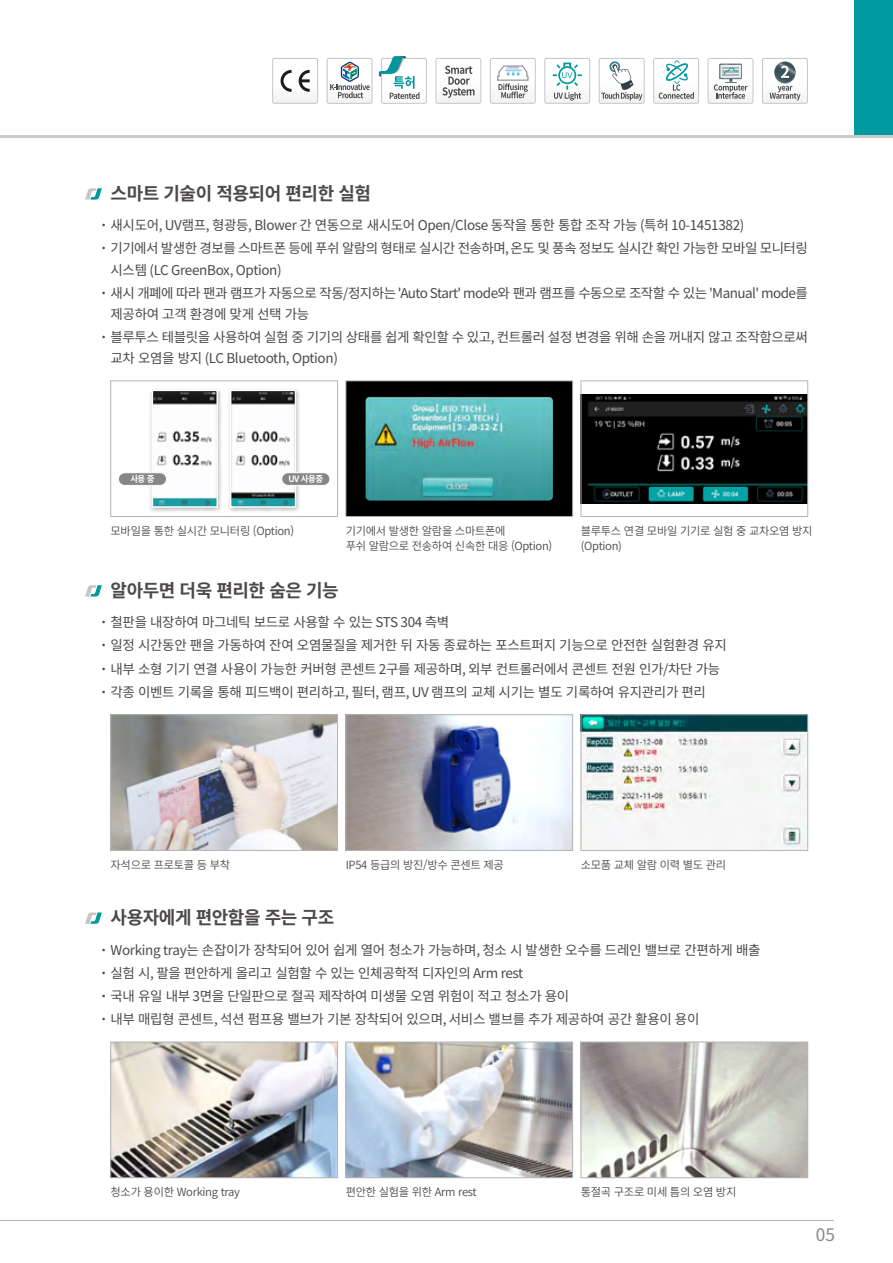
<style>
.page{position:relative;width:893px;height:1263px;background:#fff}
.page>*{position:absolute;margin:0;border:0;box-sizing:border-box;transform-origin:0 0}
.t1{font:700 18px "Noto Sans CJ Kkr";letter-spacing:-.025em;color:#4c4948}
.t2{font:17.25px "Noto Sans CJ Kkr";color:#898989}
.t3{font:13.5px/23.1px "Noto Sans CJ Kkr";letter-spacing:-.025em;color:#4c4948}
.t4{font:600 11.25px/15px "Noto Sans CJ Kkr";letter-spacing:-.025em;color:#4c4948}
.t5{font:700 8.7px "Noto Sans CJ Kkr";letter-spacing:-.06em;color:#fff}
.s1{font-weight:700}
</style>
<div class="page">
<hr style="left:0;top:135px;width:893px;height:2px;background:#c9caca">
<div style="left:855px;top:0;width:38px;height:135px;background:#009ba2"></div>
<hr style="left:0;top:1220px;width:834px;height:1px;background:#b2b6b6">
<img style="left:113px;top:1044px;width:223px;height:132px">
<div style="left:111px;top:1042px;width:227px;height:136px;border:1px solid #b2b6b6"></div>
<svg style="left:85px;top:188px;width:17px;height:12px"></svg>
<svg style="left:85px;top:585px;width:17px;height:11px"></svg>
<svg style="left:85px;top:912px;width:17px;height:12px"></svg>
<img style="left:348px;top:1044px;width:223px;height:132px">
<div style="left:346px;top:1042px;width:227px;height:136px;border:1px solid #b2b6b6"></div>
<img style="left:583px;top:1044px;width:223px;height:132px">
<div style="left:581px;top:1042px;width:227px;height:136px;border:1px solid #b2b6b6"></div>
<div style="left:111px;top:381px;width:227px;height:136px;border:1px solid #b2b6b6"></div>
<img style="left:113px;top:716px;width:223px;height:133px">
<div style="left:111px;top:714px;width:227px;height:137px;border:1px solid #b2b6b6"></div>
<img style="left:348px;top:716px;width:223px;height:133px">
<div style="left:346px;top:714px;width:227px;height:137px;border:1px solid #b2b6b6"></div>
<img style="left:583px;top:716px;width:223px;height:133px">
<div style="left:581px;top:714px;width:227px;height:137px;border:1px solid #b2b6b6"></div>
<div style="left:149px;top:388px;width:74px;height:125px;background:#000;opacity:.3"></div>
<svg style="left:151px;top:389px;width:68px;height:119px"></svg>
<div style="left:227px;top:388px;width:74px;height:125px;background:#000;opacity:.3"></div>
<svg style="left:229px;top:389px;width:68px;height:119px"></svg>
<div style="left:118px;top:473px;width:49px;height:12px;background:#868687;border-radius:6px"></div>
<div style="left:118px;top:472px;width:49px;height:14px;border:1px solid #fff;border-radius:6px"></div>
<div style="left:282px;top:473px;width:48px;height:12px;background:#868687;border-radius:6px"></div>
<div style="left:281px;top:472px;width:49px;height:14px;border:1px solid #fff;border-radius:6px"></div>
<svg style="left:762px;top:58px;width:46px;height:46px"></svg>
<svg style="left:544px;top:58px;width:46px;height:46px"></svg>
<svg style="left:379px;top:56px;width:48px;height:48px"></svg>
<svg style="left:435px;top:58px;width:46px;height:46px"></svg>
<svg style="left:490px;top:58px;width:46px;height:46px"></svg>
<img style="left:505px;top:66px;width:16px;height:5px">
<svg style="left:599px;top:58px;width:46px;height:46px"></svg>
<svg style="left:708px;top:58px;width:45px;height:46px"></svg>
<svg style="left:653px;top:58px;width:46px;height:46px"></svg>
<svg style="left:327px;top:58px;width:45px;height:46px"></svg>
<svg style="left:272px;top:58px;width:46px;height:46px"></svg>
<img style="left:583px;top:394px;width:223px;height:109px">
<div style="left:581px;top:381px;width:227px;height:136px;border:1px solid #b2b6b6"></div>
<div style="left:346px;top:381px;width:227px;height:135px;background:#000"></div>
<div style="left:346px;top:381px;width:227px;height:136px;border:1px solid #b2b6b6"></div>
<img style="left:366px;top:397px;width:187px;height:104px">
<h1 class="t1" style="left:111px;top:183px;width:262px">스마트 기술이 적용되어 편리한 실험</h1>
<p class="t3" style="left:100px;top:214px;width:709px"><span class="s1">·</span> 새시도어, UV램프, 형광등, Blower 간 연동으로 새시도어 Open/Close 동작을 통한 통합 조작 가능 (특허 10-1451382)<br><span class="s1">·</span> 기기에서 발생한 경보를 스마트폰 등에 푸쉬 알람의 형태로 실시간 전송하며, 온도 및 풍속 정보도 실시간 확인 가능한 모바일 모니터링</p>
<p class="t3" style="left:100px;top:258px;width:709px;text-indent:11px">시스템 (LC GreenBox, Option)<br><span class="s1">·</span> 새시 개폐에 따라 팬과 램프가 자동으로 작동/정지하는 'Auto Start' mode와 팬과 램프를 수동으로 조작할 수 있는 'Manual' mode를</p>
<p class="t3" style="left:100px;top:302px;width:709px;text-indent:11px">제공하여 고객 환경에 맞게 선택 가능<br><span class="s1">·</span> 블루투스 테블릿을 사용하여 실험 중 기기의 상태를 쉽게 확인할 수 있고, 컨트롤러 설정 변경을 위해 손을 꺼내지 않고 조작함으로써</p>
<p class="t3" style="left:111px;top:347px;width:229px">교차 오염을 방지 (LC Bluetooth, Option)</p>
<p class="t5" style="left:130px;top:474px;width:26px">사용 중</p>
<p class="t5" style="left:289px;top:474px;width:36px">UV 사용중</p>
<p class="t4" style="left:111px;top:523px;width:185px">모바일을 통한 실시간 모니터링 (Option)</p>
<p class="t4" style="left:346px;top:523px;width:208px">기기에서 발생한 알람을 스마트폰에<br>푸쉬 알람으로 전송하여 신속한 대응 (Option)</p>
<p class="t4" style="left:581px;top:523px;width:233px">블루투스 연결 모바일 기기로 실험 중 교차오염 방지 (Option)</p>
<h1 class="t1" style="left:111px;top:580px;width:230px">알아두면 더욱 편리한 숨은 기능</h1>
<p class="t3" style="left:100px;top:611px;width:629px"><span class="s1">·</span> 철판을 내장하여 마그네틱 보드로 사용할 수 있는 STS 304 측벽<br><span class="s1">·</span> 일정 시간동안 팬을 가동하여 잔여 오염물질을 제거한 뒤 자동 종료하는 포스트퍼지 기능으로 안전한 실험환경 유지 <span class="s1">·</span> 내부 소형 기기 연결 사용이 가능한 커버형 콘센트 2구를 제공하며, 외부 컨트롤러에서 콘센트 전원 인가/차단 가능 <span class="s1">·</span> 각종 이벤트 기록을 통해 피드백이 편리하고, 필터, 램프, UV 램프의 교체 시기는 별도 기록하여 유지관리가 편리</p>
<p class="t4" style="left:111px;top:857px;width:121px">자석으로 프로토콜 등 부착</p>
<p class="t4" style="left:346px;top:857px;width:160px">IP54 등급의 방진/방수 콘센트 제공</p>
<p class="t4" style="left:581px;top:857px;width:147px">소모품 교체 알람 이력 별도 관리</p>
<h1 class="t1" style="left:111px;top:907px;width:225px">사용자에게 편안함을 주는 구조</h1>
<p class="t3" style="left:100px;top:938px;width:662px"><span class="s1">·</span> Working tray는 손잡이가 장착되어 있어 쉽게 열어 청소가 가능하며, 청소 시 발생한 오수를 드레인 밸브로 간편하게 배출 <span class="s1">·</span> 실험 시, 팔을 편안하게 올리고 실험할 수 있는 인체공학적 디자인의 Arm rest<br><span class="s1">·</span> 국내 유일 내부 3면을 단일판으로 절곡 제작하여 미생물 오염 위험이 적고 청소가 용이<br><span class="s1">·</span> 내부 매립형 콘센트, 석션 펌프용 밸브가 기본 장착되어 있으며, 서비스 밸브를 추가 제공하여 공간 활용이 용이</p>
<p class="t4" style="left:111px;top:1185px;width:131px">청소가 용이한 Working tray</p>
<p class="t4" style="left:346px;top:1185px;width:133px">편안한 실험을 위한 Arm rest</p>
<p class="t4" style="left:581px;top:1185px;width:157px">통절곡 구조로 미세 틈의 오염 방지</p>
<p class="t2" style="left:816px;top:1225px;width:21px">05</p>
</div>
